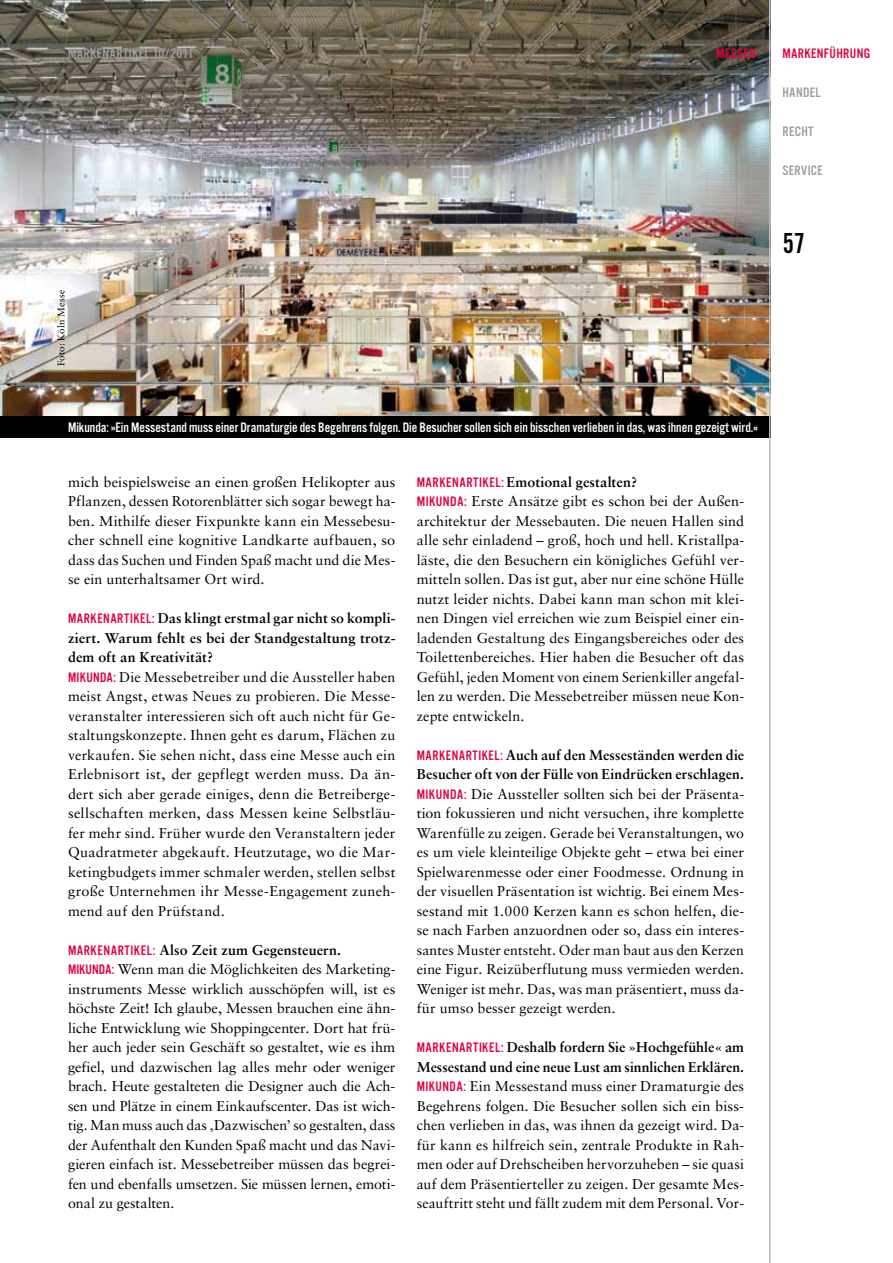
<style>
.page{position:relative;width:893px;height:1263px;background:#fff}
.page>*{position:absolute;margin:0;border:0;box-sizing:border-box;transform-origin:0 0}
.t1{font:30px "Alternate Got No 2 D";color:#000}
.t2{font:14.25px/19.5px "Sabon";letter-spacing:.01em;color:#000;text-align:justify}
.t3{font:700 14.25px/19.5px "Sabon";color:#000}
.t4{font:14.25px "Alternate Got No 3 D";color:#fff}
.t5{font:14.25px "Alternate Got No 3 D";letter-spacing:.025em;color:#e20040}
.t6{font:14.25px "Alternate Got No 3 D";letter-spacing:.025em;color:#9c9e9f}
.t7{font:9.75px "Sabon";letter-spacing:.02em;color:#000}
.s1{font-family:"Alternate Got No 3 D";font-weight:400;color:#e20040}
.s2{font-family:"Alternate Got No 3 D";color:#e20040}
</style>
<div class="page">
<img style="left:0;top:0;width:769px;height:417px">
<div style="left:0;top:417px;width:770px;height:21px;background:#000"></div>
<hr style="left:769px;top:0;width:1px;height:1263px;background:#bbbdbe">
<p class="t6" style="left:68px;top:46px;width:8px">markenar</p>
<p class="t6" style="left:123px;top:46px;width:72px">tikel 10/2011</p>
<p class="t5" style="left:716px;top:46px;width:16px">Messen</p>
<p class="t7" style="left:55px;top:366px;width:78px;rotate:-90deg">Foto: Köln Messe</p>
<p class="t4" style="left:68px;top:420px;width:691px">Mikunda: »Ein Messestand muss einer Dramaturgie des Begehrens folgen. Die Besucher sollen sich ein bisschen verlieben in das, was ihnen gezeigt wird.«</p>
<p class="t2" style="left:68px;top:472px;width:329px">mich beispielsweise an einen großen Helikopter aus Pflanzen, dessen Rotorenblätter sich sogar bewegt ha&shy;ben. Mithilfe dieser Fixpunkte kann ein Messebesu&shy;cher schnell eine kognitive Landkarte aufbauen, so dass das Suchen und Finden Spaß macht und die Mes&shy;se ein unterhaltsamer Ort wird.</p>
<p class="t3" style="left:68px;top:608px;width:329px;text-align:justify"><span class="s1">MARKENARTIKEL:</span> Das klingt erstmal gar nicht so kompli&shy;ziert. Warum fehlt es bei der Standgestaltung trotz&shy;dem oft an Kreativität?</p>
<p class="t5" style="left:68px;top:670px;width:16px">Mikunda</p>
<p class="t2" style="left:68px;top:667px;width:329px;text-indent:45px"><span class="s2">:</span> Die Messebetreiber und die Aussteller haben meist Angst, etwas Neues zu probieren. Die Messe&shy;veranstalter interessieren sich oft auch nicht für Ge&shy;staltungskonzepte. Ihnen geht es darum, Flächen zu verkaufen. Sie sehen nicht, dass eine Messe auch ein Erlebnisort ist, der gepflegt werden muss. Da än&shy;dert sich aber gerade einiges, denn die Betreiberge&shy;sellschaften merken, dass Messen keine Selbstläu&shy;fer mehr sind. Früher wurde den Veranstaltern jeder Quadratmeter abgekauft. Heutzutage, wo die Mar&shy;ketingbudgets immer schmaler werden, stellen selbst große Unternehmen ihr Messe-Engagement zuneh&shy;mend auf den Prüfstand.</p>
<p class="t3" style="left:68px;top:940px;width:275px"><span class="s1">MARKENARTIKEL:</span> Also Zeit zum Gegensteuern.</p>
<p class="t5" style="left:68px;top:962px;width:16px">Mikunda</p>
<p class="t2" style="left:68px;top:959px;width:329px;text-indent:44px"><span class="s2">:</span> Wenn man die Möglichkeiten des Marketing&shy;instruments Messe wirklich ausschöpfen will, ist es höchste Zeit! Ich glaube, Messen brauchen eine ähn&shy;liche Entwicklung wie Shoppingcenter. Dort hat frü&shy;her auch jeder sein Geschäft so gestaltet, wie es ihm gefiel, und dazwischen lag alles mehr oder weniger brach. Heute gestalteten die Designer auch die Ach&shy;sen und Plätze in einem Einkaufscenter. Das ist wich&shy;tig. Man muss auch das ‚Dazwischen’ so gestalten, dass der Aufenthalt den Kunden Spaß macht und das Navi&shy;gieren einfach ist. Messebetreiber müssen das begrei&shy;fen und ebenfalls umsetzen. Sie müssen lernen, emoti&shy;onal zu gestalten.</p>
<p class="t3" style="left:417px;top:472px;width:222px"><span class="s1">MARKENARTIKEL:</span> Emotional gestalten?</p>
<p class="t5" style="left:417px;top:494px;width:17px">Mikunda</p>
<p class="t2" style="left:417px;top:491px;width:329px;text-indent:48px"><span class="s2">:</span> Erste Ansätze gibt es schon bei der Außen&shy;architektur der Messebauten. Die neuen Hallen sind alle sehr einladend – groß, hoch und hell. Kristallpa&shy;läste, die den Besuchern ein königliches Gefühl ver&shy;mitteln sollen. Das ist gut, aber nur eine schöne Hülle nutzt leider nichts. Dabei kann man schon mit klei&shy;nen Dingen viel erreichen wie zum Beispiel einer ein&shy;ladenden Gestaltung des Eingangsbereiches oder des Toilettenbereiches. Hier haben die Besucher oft das Gefühl, jeden Moment von einem Serienkiller angefal&shy;len zu werden. Die Messebetreiber müssen neue Kon&shy;zepte entwickeln.</p>
<p class="t3" style="left:417px;top:745px;width:329px"><span class="s1">MARKENARTIKEL:</span> Auch auf den Messeständen werden die<br>Besucher oft von der Fülle von Eindrücken erschlagen.</p>
<p class="t5" style="left:417px;top:787px;width:17px">Mikunda</p>
<p class="t2" style="left:417px;top:784px;width:329px;text-indent:47px"><span class="s2">:</span> Die Aussteller sollten sich bei der Präsenta&shy;tion fokussieren und nicht versuchen, ihre komplette Warenfülle zu zeigen. Gerade bei Veranstaltungen, wo es um viele kleinteilige Objekte geht – etwa bei einer Spielwarenmesse oder einer Foodmesse. Ordnung in der visuellen Präsentation ist wichtig. Bei einem Mes&shy;sestand mit 1.000 Kerzen kann es schon helfen, die&shy;se nach Farben anzuordnen oder so, dass ein interes&shy;santes Muster entsteht. Oder man baut aus den Kerzen eine Figur. Reizüberflutung muss vermieden werden.<br>Weniger ist mehr. Das, was man präsentiert, muss da&shy;für umso besser gezeigt werden.</p>
<p class="t3" style="left:417px;top:1037px;width:329px"><span class="s1">MARKENARTIKEL:</span> Deshalb fordern Sie »Hochgefühle« am<br>Messestand und eine neue Lust am sinnlichen Erklären.</p>
<p class="t5" style="left:417px;top:1079px;width:16px">Mikunda</p>
<p class="t2" style="left:417px;top:1076px;width:329px;text-indent:47px"><span class="s2">:</span> Ein Messestand muss einer Dramaturgie des Begehrens folgen. Die Besucher sollen sich ein biss&shy;chen verlieben in das, was ihnen da gezeigt wird. Da&shy;für kann es hilfreich sein, zentrale Produkte in Rah&shy;men oder auf Drehscheiben hervorzuheben – sie quasi auf dem Präsentierteller zu zeigen. Der gesamte Mes&shy;seauftritt steht und fällt zudem mit dem Personal. Vor-</p>
<p class="t5" style="left:782px;top:46px;width:89px">MARKENFÜHRUNG</p>
<p class="t6" style="left:782px;top:85px;width:39px">HANDEL</p>
<p class="t6" style="left:782px;top:124px;width:32px">RECHT</p>
<p class="t6" style="left:782px;top:163px;width:42px">SERVICE</p>
<h1 class="t1" style="left:783px;top:227px;width:24px">57</h1>
</div>
